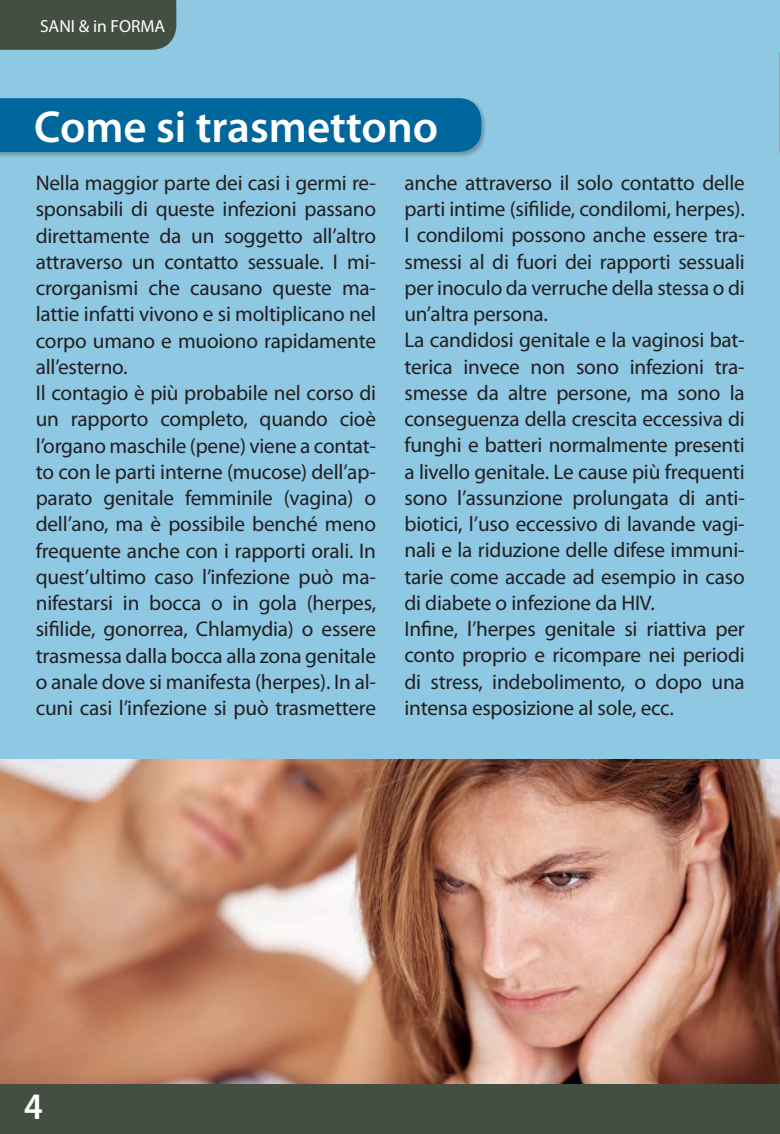
<style>
.page{position:relative;width:780px;height:1134px;background:#fff}
.page>*{position:absolute;margin:0;border:0;box-sizing:border-box;transform-origin:0 0}
.t1{font:600 45px "Myriad Pro";color:#fff}
.t2{font:600 37.5px "Myriad Pro";color:#fff;scale:.93 1}
.t3{font:21.25px/26.2px "Myriad Pro";letter-spacing:-.01em;color:#231f20}
.t4{font:17.5px "Myriad Pro";color:#fff}
</style>
<div class="page">
<div style="left:0;top:0;width:780px;height:772px;background:#8ec8e3"></div>
<hr style="left:779px;top:0;width:1px;height:1093px;background:#f9bebe">
<img style="left:0;top:759px;width:780px;height:325px">
<div style="left:0;top:1084px;width:780px;height:50px;background:#434f41"></div>
<div style="left:0;top:97px;width:486px;height:61px;background:#231f20;opacity:.3"></div>
<div style="left:0;top:98px;width:481px;height:54px;background:#00679d"></div>
<hr style="left:778px;top:52px;width:2px;height:105px;background:#8ec8e3">
<svg style="left:779px;top:53px;width:1px;height:99px"></svg>
<div style="left:0;top:0;width:176px;height:50px;background:#434f41"></div>
<p class="t4" style="left:40px;top:16px;width:127px">SANI &amp; in FORMA</p>
<h1 class="t1" style="left:34px;top:98px;width:405px">Come si trasmettono</h1>
<p class="t3" style="left:36px;top:169px;width:342px">Nella maggior parte dei casi i germi re&shy;sponsabili di queste infezioni passano direttamente da un soggetto all’altro attraverso un contatto sessuale. I mi&shy;crorganismi che causano queste ma&shy;lattie infatti vivono e si moltiplicano nel corpo umano e muoiono rapidamente all’esterno.<br>Il contagio è più probabile nel corso di un rapporto completo, quando cioè l’organo maschile (pene) viene a contat&shy;to con le parti interne (mucose) dell’ap&shy;parato genitale femminile (vagina) o dell’ano, ma è possibile benché meno frequente anche con i rapporti orali. In quest’ultimo caso l’infezione può ma&shy;nifestarsi in bocca o in gola (herpes, sifilide, gonorrea, Chlamydia) o essere trasmessa dalla bocca alla zona genitale o anale dove si manifesta (herpes). In al&shy;cuni casi l’infezione si può trasmettere</p>
<p class="t3" style="left:404px;top:169px;width:342px">anche attraverso il solo contatto delle parti intime (sifilide, condilomi, herpes).<br>I condilomi possono anche essere tra&shy;smessi al di fuori dei rapporti sessuali per inoculo da verruche della stessa o di un’altra persona.<br>La candidosi genitale e la vaginosi bat&shy;terica invece non sono infezioni tra&shy;smesse da altre persone, ma sono la conseguenza della crescita eccessiva di funghi e batteri normalmente presenti a livello genitale. Le cause più frequenti sono l’assunzione prolungata di anti&shy;biotici, l’uso eccessivo di lavande vagi&shy;nali e la riduzione delle difese immuni&shy;tarie come accade ad esempio in caso di diabete o infezione da HIV.<br>Infine, l’herpes genitale si riattiva per conto proprio e ricompare nei periodi di stress, indebolimento, o dopo una intensa esposizione al sole, ecc.</p>
<h2 class="t2" style="left:24px;top:1082px;width:22px">4</h2>
</div>
